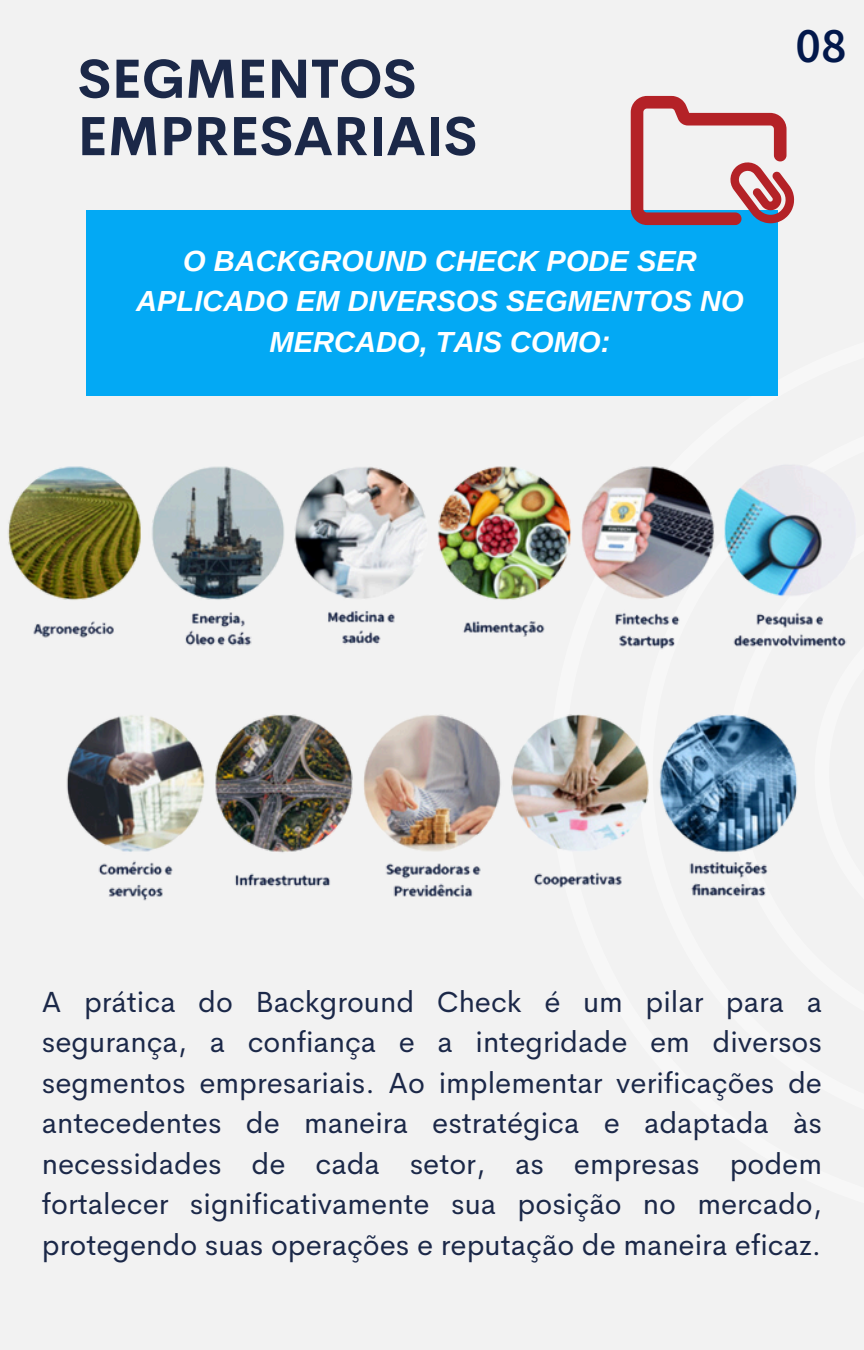
<style>
.page{position:relative;width:864px;height:1350px;background:#f2f2f2}
.page>*{position:absolute;margin:0;border:0;box-sizing:border-box;transform-origin:0 0}
.t1{font:700 54px/57.4px "Cerebri Sans";color:#1b2848}
.t2{font:600 49.95px "Source Sans Pro";color:#02184b}
.t3{font:29.25px/40.5px "Cerebri Sans";color:#1b2848;text-align:justify}
.t4{font:italic 700 29.03px/40.5px "Arimo";color:#fff;text-align:center}
</style>
<div class="page">
<div style="left:86px;top:210px;width:692px;height:186px;background:#03a9f4"></div>
<svg style="left:631px;top:96px;width:163px;height:129px"></svg>
<img style="left:8px;top:465px;width:839px;height:436px">
<h1 class="t1" style="left:77px;top:50px;width:402px">SEGMENTOS<br>EMPRESARIAIS</h1>
<p class="t4" style="left:136px;top:240px;width:609px">O BACKGROUND CHECK PODE SER<br>APLICADO EM DIVERSOS SEGMENTOS NO<br>MERCADO, TAIS COMO:</p>
<p class="t2" style="left:796px;top:13px;width:53px">08</p>
<h2 class="t3" style="left:42px;top:981px;width:782px">A prática do Background Check é um pilar para a segurança, a confiança e a integridade em diversos segmentos empresariais. Ao implementar verificações de antecedentes de maneira estratégica e adaptada às necessidades de cada setor, as empresas podem fortalecer significativamente sua posição no mercado, protegendo suas operações e reputação de maneira eficaz.</h2>
</div>
